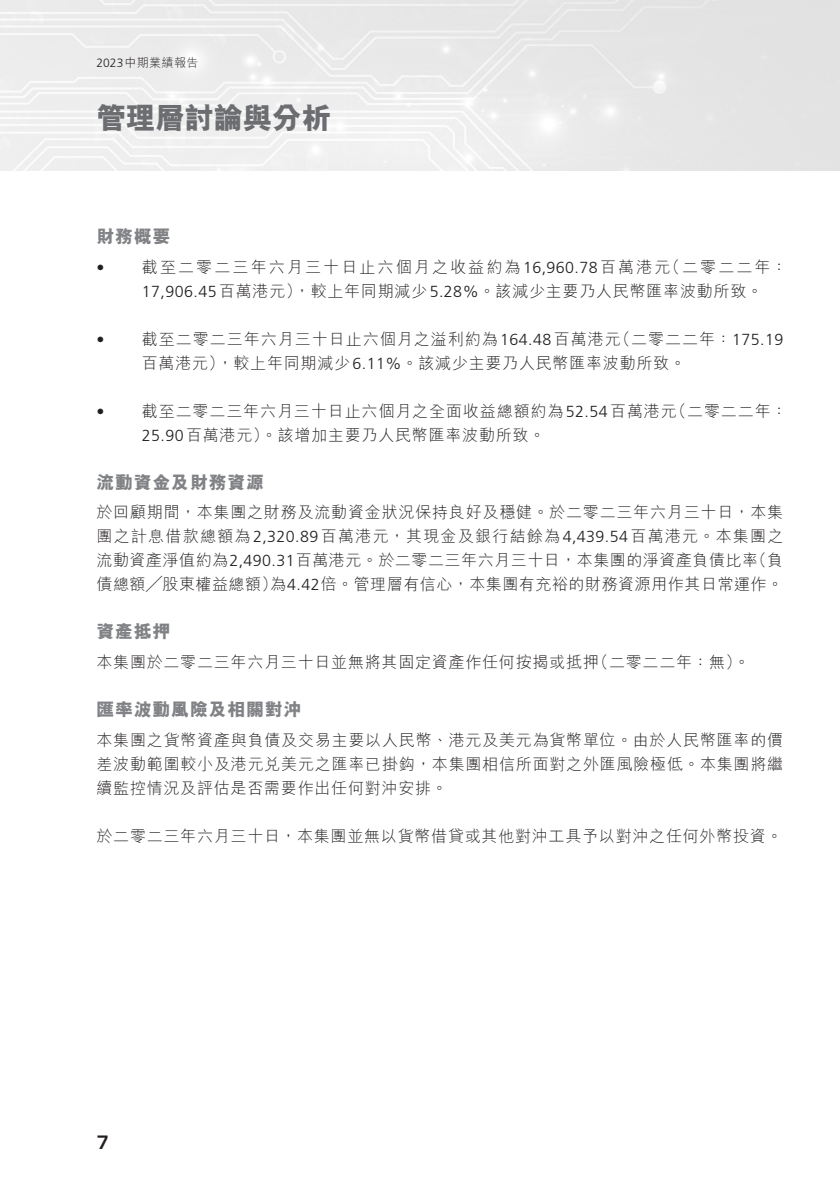
<style>
.page{position:relative;width:840px;height:1191px;background:#fff}
.page>*{position:absolute;margin:0;border:0;box-sizing:border-box;transform-origin:0 0}
.t1{font:800 30px "M Hei HK";letter-spacing:-.025em;color:#6c6d70}
._01_H1{font:800 18px "M Hei HK";letter-spacing:.04em;color:#808285}
.t2{font:600 18px "Eurostile LT Std";color:#231f20}
._00_txt{font:300 16px/24px "M Hei HK";letter-spacing:.045em;color:#231f20;text-align:right}
._00_txt-2{font:300 16px "M Hei HK";letter-spacing:.13em;color:#231f20}
._00_txt-3{font:300 16px "Frutiger LT Std";color:#231f20}
.t3{font:300 12px "M Hei HK";letter-spacing:.03em;color:#231f20}
.s1{font-family:"Frutiger LT Std"}
</style>
<div class="page">
<p class="t3" style="left:96px;top:57px;width:103px"><span class="s1">2023</span>中期業績報告</p>
<p class="t1" style="left:96px;top:103px;width:236px">管理層討論與分析</p>
<p class="_01_H1" style="left:96px;top:227px;width:76px">財務概要</p>
<p class="_00_txt-3" style="left:96px;top:258px;width:9px">•</p>
<p class="_00_txt" style="left:663px;top:254px;width:124px">（二零二二年：</p>
<p class="_00_txt-2" style="left:142px;top:258px;width:530px">截至二零二三年六月三十日止六個月之收益約為<span class="s1">16,960.78</span>百萬港元</p>
<p class="_00_txt-3" style="left:96px;top:330px;width:9px">•</p>
<p class="_00_txt" style="left:142px;top:278px;width:622px"><span class="s1">17,906.45</span>百萬港元，）較上年同期減少<span class="s1">5.28%</span>。該減少主要乃人民幣匯率波動所致。</p>
<p class="_00_txt" style="left:614px;top:326px;width:170px">（二零二二年：<span class="s1">175.19</span></p>
<p class="_00_txt" style="left:142px;top:326px;width:480px">截至二零二三年六月三十日止六個月之溢利約為<span class="s1">164.48</span>百萬港元</p>
<p class="_00_txt" style="left:142px;top:350px;width:545px">百萬港元，）較上年同期減少<span class="s1">6.11%</span>。該減少主要乃人民幣匯率波動所致。</p>
<p class="_00_txt-3" style="left:96px;top:402px;width:9px">•</p>
<p class="_00_txt" style="left:670px;top:398px;width:118px">（二零二二年：</p>
<p class="_00_txt" style="left:142px;top:398px;width:536px">截至二零二三年六月三十日止六個月之全面收益總額約為<span class="s1">52.54</span>百萬港元</p>
<p class="_00_txt" style="left:142px;top:422px;width:404px"><span class="s1">25.90</span>百萬港元）。該增加主要乃人民幣匯率波動所致。</p>
<p class="_01_H1" style="left:96px;top:473px;width:169px">流動資金及財務資源</p>
<p class="_00_txt" style="left:96px;top:500px;width:688px">於回顧期間，本集團之財務及流動資金狀況保持良好及穩健。於二零二三年六月三十日，本集團之計息借款總額為<span class="s1">2,320.89</span>百萬港元，其現金及銀行結餘為<span class="s1">4,439.54</span>百萬港元。本集團之（負</p>
<p class="_00_txt" style="left:96px;top:548px;width:687px;text-align:left">流動資產淨值約為<span class="s1">2,490.31</span>百萬港元。於二零二三年六月三十日，本集團的淨資產負債比率<br>債總額╱股東權益總額為） <span class="s1">4.42</span>倍。管理層有信心，本集團有充裕的財務資源用作其日常運作。</p>
<p class="_01_H1" style="left:96px;top:623px;width:76px">資產抵押</p>
<p class="_00_txt" style="left:592px;top:650px;width:159px">（二零二二年：無。(</p>
<p class="_00_txt" style="left:96px;top:650px;width:503px">本集團於二零二三年六月三十日並無將其固定資產作任何按揭或抵押</p>
<p class="_01_H1" style="left:96px;top:700px;width:206px">匯率波動風險及相關對沖</p>
<p class="_00_txt" style="left:96px;top:727px;width:688px;text-align:justify">本集團之貨幣資產與負債及交易主要以人民幣、港元及美元為貨幣單位。由於人民幣匯率的價差波動範圍較小及港元兌美元之匯率已掛鈎，本集團相信所面對之外匯風險極低。本集團將繼續監控情況及評估是否需要作出任何對沖安排。</p>
<p class="_00_txt" style="left:96px;top:823px;width:687px">於二零二三年六月三十日，本集團並無以貨幣借貸或其他對沖工具予以對沖之任何外幣投資。</p>
<p class="t2" style="left:96px;top:1131px;width:14px">7</p>
</div>
